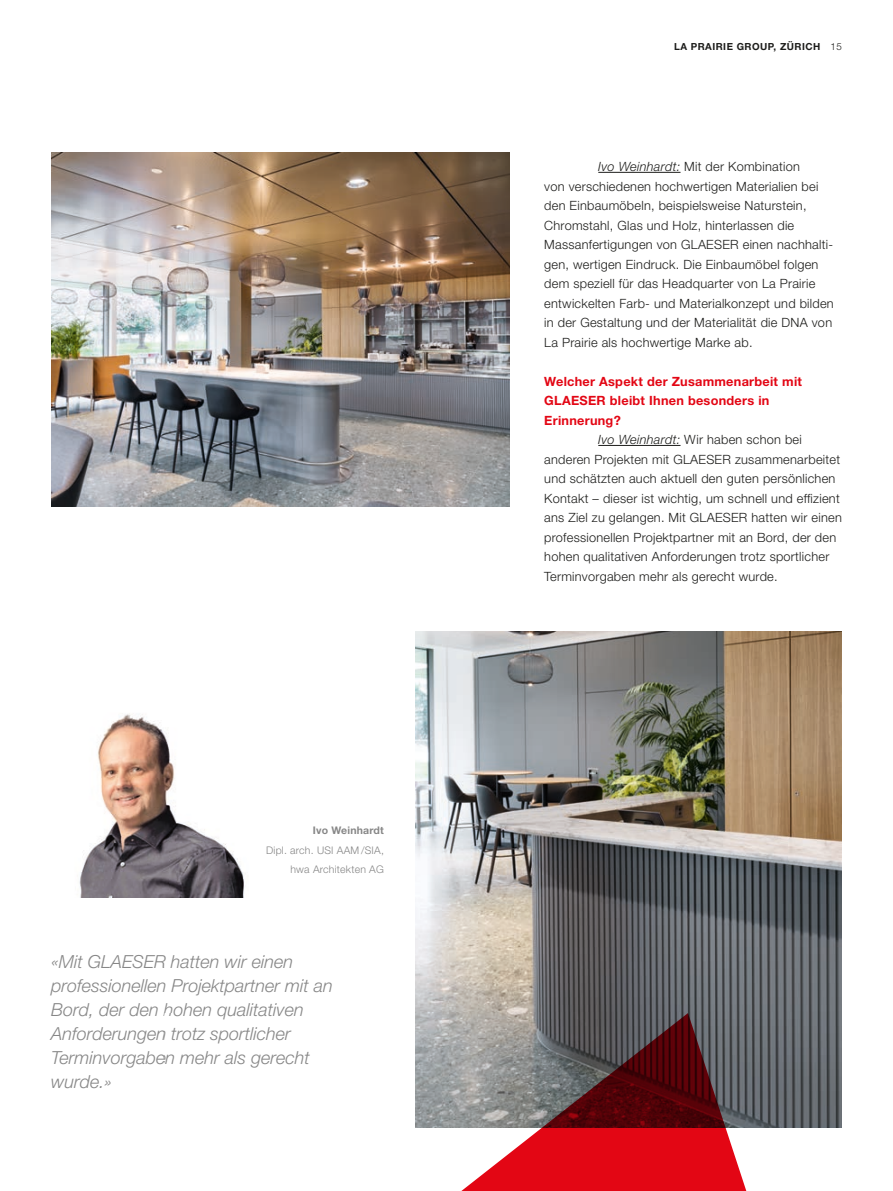
<style>
.page{position:relative;width:893px;height:1191px;background:#fff}
.page>*{position:absolute;margin:0;border:0;box-sizing:border-box;transform-origin:0 0}
.t1{font:italic 300 18px/24px "Helvetica Neue LT Std";color:#878787}
.t2{font:300 12.75px/19.5px "Helvetica Neue LT Std";letter-spacing:.02em;color:#1d1d1b}
.t3{font:700 12.75px "Helvetica Neue LT Std";letter-spacing:.02em;color:#e30614}
.t4{font:300 10.5px/19.5px "Helvetica Neue LT Std";letter-spacing:.02em;color:#878787;text-align:right}
.t5{font:700 10.5px "Helvetica Neue LT Std";letter-spacing:.02em;color:#878787}
.t6{font:700 9.75px "Helvetica Neue LT Std";letter-spacing:.05em;color:#1d1d1b}
.s1{font-weight:300}
.s2{font-style:italic}
</style>
<div class="page">
<img style="left:415px;top:631px;width:427px;height:382px">
<img style="left:51px;top:152px;width:459px;height:355px">
<hr style="left:598px;top:172px;width:82px;height:1px;background:#1d1d1b">
<hr style="left:598px;top:445px;width:82px;height:1px;background:#1d1d1b">
<svg style="left:415px;top:1013px;width:427px;height:178px"></svg>
<img style="left:79px;top:713px;width:165px;height:185px">
<p class="t5" style="left:313px;top:824px;width:73px">Ivo Weinhardt</p>
<p class="t4" style="left:266px;top:840px;width:119px">Dipl. arch. USI AAM /SIA, hwa Architekten AG</p>
<h1 class="t1" style="left:51px;top:949px;width:283px">«Mit GLAESER hatten wir einen professionellen Projektpartner mit an<br>Bord, der den hohen qualitativen<br>Anforderungen trotz sportlicher<br>Terminvorgaben mehr als gerecht wurde.»</h1>
<p class="t6" style="left:674px;top:40px;width:169px">LA PRAIRIE GROUP, ZÜRICH <span class="s1">15</span></p>
<p class="t2" style="left:544px;top:156px;width:291px;text-indent:54px"><span class="s2">Ivo Weinhardt:</span> Mit der Kombination<br>von verschiedenen hochwertigen Materialien bei den Einbaumöbeln, beispielsweise Naturstein, Chromstahl, Glas und Holz, hinterlassen die Massanfertigungen von GLAESER einen nachhalti&shy;gen, wertigen Eindruck. Die Einbaumöbel folgen dem speziell für das Headquarter von La Prairie entwickelten Farb- und Materialkonzept und bilden in der Gestaltung und der Materialität die DNA von La Prairie als hochwertige Marke ab.</p>
<p class="t3" style="left:544px;top:373px;width:259px">Welcher Aspekt der Zusammenarbeit mit</p>
<p class="t3" style="left:544px;top:393px;width:227px">GLAESER bleibt Ihnen besonders in</p>
<p class="t3" style="left:544px;top:412px;width:78px">Erinnerung?</p>
<p class="t2" style="left:598px;top:429px;width:205px"><span class="s2">Ivo Weinhardt:</span> Wir haben schon bei</p>
<p class="t2" style="left:544px;top:449px;width:297px">anderen Projekten mit GLAESER zusammenarbeitet</p>
<p class="t2" style="left:544px;top:468px;width:293px">und schätzten auch aktuell den guten persönlichen</p>
<p class="t2" style="left:544px;top:488px;width:297px">Kontakt – dieser ist wichtig, um schnell und effizient</p>
<p class="t2" style="left:544px;top:507px;width:299px">ans Ziel zu gelangen. Mit GLAESER hatten wir einen</p>
<p class="t2" style="left:544px;top:527px;width:293px">professionellen Projektpartner mit an Bord, der den</p>
<p class="t2" style="left:544px;top:546px;width:287px">hohen qualitativen Anforderungen trotz sportlicher</p>
<p class="t2" style="left:544px;top:566px;width:235px">Terminvorgaben mehr als gerecht wurde.</p>
</div>
